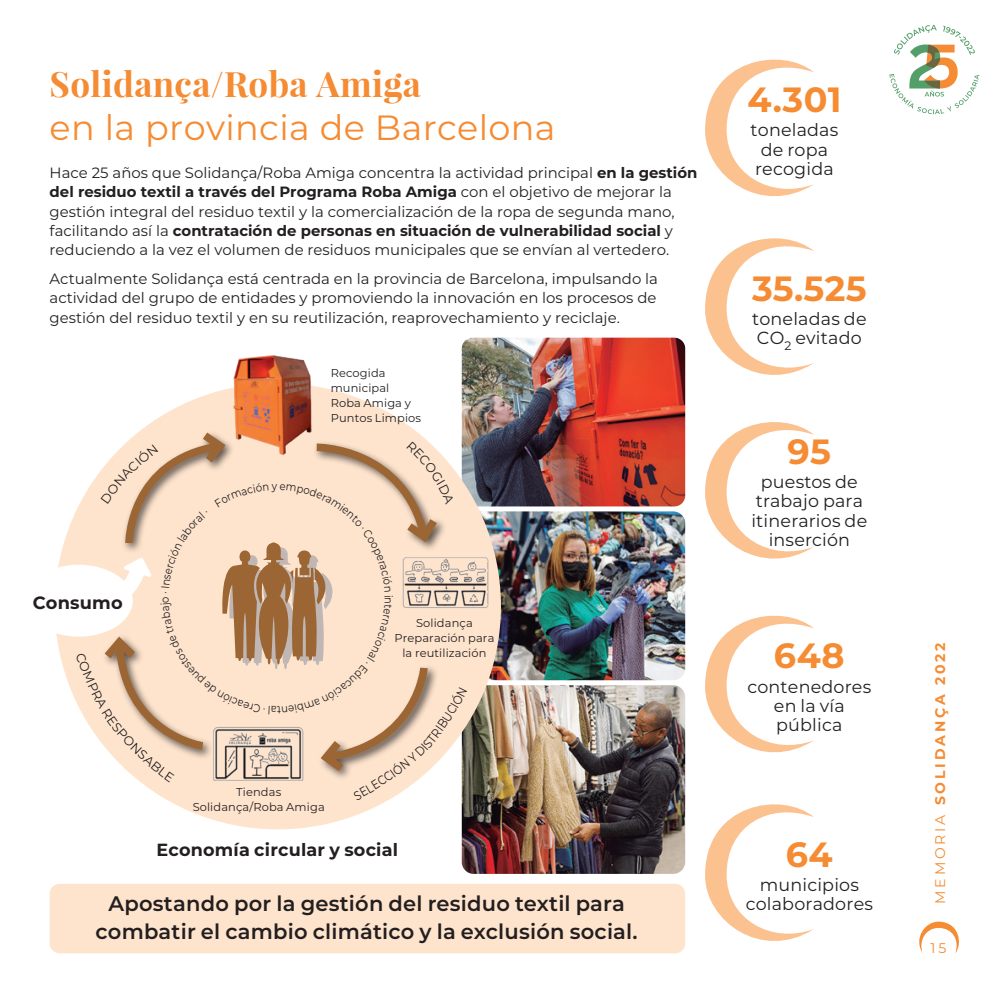
<style>
.page{position:relative;width:1003px;height:1003px;background:#fff}
.page>*{position:absolute;margin:0;border:0;box-sizing:border-box;transform-origin:0 0}
.t1{font:35px "Montserrat";letter-spacing:.01em;color:#f58b32}
.t2{font:700 35px "Playfair Display";letter-spacing:.01em;color:#f58b32}
.t3{font:700 35px "Montserrat";letter-spacing:.01em;color:#f58b32}
.t4{font:600 21px/28px "Montserrat";letter-spacing:.01em;color:#231f20;text-align:center}
.t5{font:700 17.68px "Montserrat";letter-spacing:.01em;color:#231f20}
.t6{font:17.5px/19.2px "Montserrat";letter-spacing:.01em;color:#231f20;text-align:center}
.t7{font:700 17.5px "Montserrat";letter-spacing:.01em;color:#231f20}
.t8{font:14.88px/19.2px "Montserrat";color:#231f20}
.t9{font:700 14px "Montserrat";letter-spacing:.2em;color:#f58b32}
.t10{font:14px "Montserrat";color:#f58b32}
.t11{font:11.38px/15.2px "Montserrat";letter-spacing:.01em;color:#231f20;text-align:center}
.s1{font-weight:700}
.s2{font-weight:400}
</style>
<div class="page">
<svg style="left:889px;top:25px;width:89px;height:89px"></svg>
<svg style="left:919px;top:921px;width:40px;height:31px"></svg>
<img style="left:461px;top:337px;width:224px;height:169px">
<img style="left:479px;top:511px;width:206px;height:169px">
<img style="left:461px;top:685px;width:224px;height:188px">
<div style="left:55px;top:383px;width:445px;height:446px;background:#fee4cd;border-radius:50%"></div>
<img style="left:467px;top:557px;width:21px;height:51px">
<img style="left:228px;top:355px;width:84px;height:70px">
<div style="left:25px;top:564px;width:108px;height:72px;background:#fff;border-radius:50%"></div>
<div style="left:50px;top:883px;width:635px;height:69px;background:#fee4cd;border-radius:10px"></div>
<svg style="left:705px;top:238px;width:108px;height:137px"></svg>
<svg style="left:705px;top:422px;width:108px;height:137px"></svg>
<svg style="left:705px;top:615px;width:108px;height:138px"></svg>
<svg style="left:705px;top:804px;width:108px;height:137px"></svg>
<svg style="left:705px;top:59px;width:108px;height:137px"></svg>
<svg style="left:76px;top:425px;width:391px;height:375px"></svg>
<h1 class="t2" style="left:50px;top:62px;width:372px">Solidança/Roba Amiga</h1>
<h1 class="t1" style="left:50px;top:103px;width:507px">en la provincia de Barcelona</h1>
<p class="t8" style="left:50px;top:162px;width:649px">Hace 25 años que Solidança/Roba Amiga concentra la actividad principal <span class="s1">en la gestión del residuo textil a través del Programa Roba Amiga</span> con el objetivo de mejorar la gestión integral del residuo textil y la comercialización de la ropa de segunda mano, facilitando así la <span class="s1">contratación de personas en situación de vulnerabilidad social</span> y reduciendo a la vez el volumen de residuos municipales que se envían al vertedero.</p>
<p class="t8" style="left:50px;top:268px;width:609px;text-align:justify">Actualmente Solidança está centrada en la provincia de Barcelona, impulsando la actividad del grupo de entidades y promoviendo la innovación en los procesos de gestión del residuo textil y en su reutilización, reaprovechamiento y reciclaje.</p>
<p class="t11" style="left:330px;top:364px;width:92px;text-align:left">Recogida municipal<br>Roba Amiga y<br>Puntos Limpios</p>
<p class="t5" style="left:33px;top:590px;width:91px">Consumo</p>
<p class="t11" style="left:394px;top:614px;width:101px">Solidança<br>Preparación para la reutilización</p>
<p class="t11" style="left:192px;top:783px;width:133px">Tiendas<br>Solidança/Roba Amiga</p>
<p class="t7" style="left:156px;top:837px;width:243px">Economía circular y social</p>
<h2 class="t4" style="left:96px;top:888px;width:543px">Apostando por la gestión del residuo textil para combatir el cambio climático y la exclusión social.</h2>
<h1 class="t3" style="left:747px;top:74px;width:95px">4.301</h1>
<p class="t6" style="left:750px;top:120px;width:89px">toneladas de ropa recogida</p>
<h1 class="t3" style="left:751px;top:263px;width:116px">35.525</h1>
<p class="t6" style="left:751px;top:308px;width:116px;text-align:left">toneladas de<br>CO<sub>2</sub> evitado</p>
<h1 class="t3" style="left:787px;top:426px;width:45px">95</h1>
<p class="t6" style="left:751px;top:471px;width:117px">puestos de trabajo para itinerarios de inserción</p>
<h1 class="t3" style="left:773px;top:630px;width:72px">648</h1>
<p class="t6" style="left:747px;top:675px;width:125px">contenedores en la vía pública</p>
<h1 class="t3" style="left:785px;top:828px;width:48px">64</h1>
<p class="t6" style="left:745px;top:874px;width:129px">municipios colaboradores</p>
<p class="t9" style="left:929px;top:903px;width:262px;rotate:-90deg"><span class="s2">MEMORIA</span> SOLIDANÇA 2022</p>
<p class="t10" style="left:930px;top:938px;width:17px">15</p>
</div>
